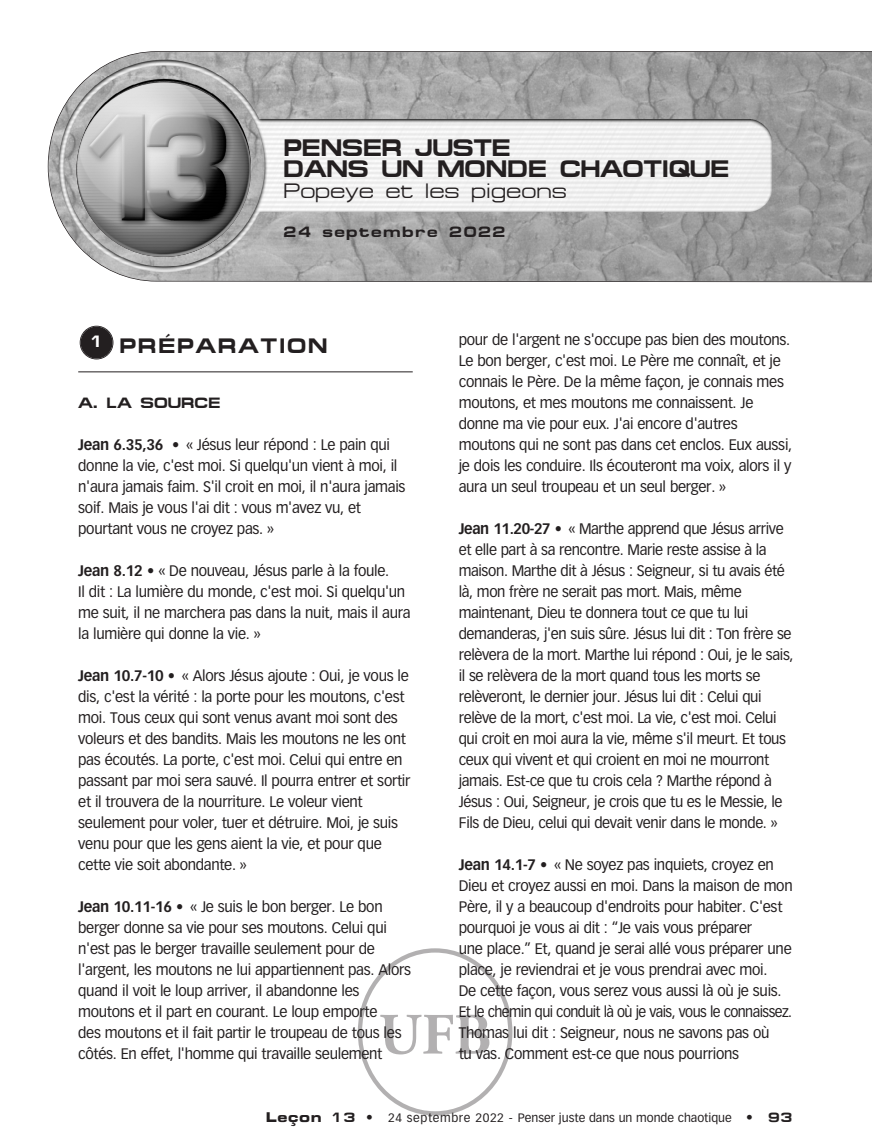
<style>
.page{position:relative;width:872px;height:1142px;background:#fff}
.page>*{position:absolute;margin:0;border:0;box-sizing:border-box;transform-origin:0 0}
.t1{font:700 58.5px "Adobe Garamond Pro";color:#231f20}
.t2{font:700 expanded 24px/21px "Micro FLF";letter-spacing:-.02em;color:#231f20}
.t3{font:expanded 21px "Micro FLF";color:#231f20}
.t4{font:700 expanded 21px "Micro FLF";letter-spacing:.075em;color:#231f20}
.t5{font:700 expanded 16.5px "Micro FLF";color:#fff}
.t6{font:15px/21px "Vectora LH";letter-spacing:-.02em;color:#231f20}
.t7{font:15px/21px "Vectora LH";letter-spacing:-.02em;color:#231f20;scale:.96 1}
.t8{font:700 expanded 15px "Micro FLF";letter-spacing:.1em;color:#231f20}
.t9{font:700 expanded 15px "Micro FLF";color:#231f20}
.t10{font:12px "Vectora LH";color:#231f20}
.s1{font-weight:700}
.s2{font-family:"Eurostile Bold Extended Two";font-size:13.5px}
.s3{font-family:"Micro FLF";font-weight:700;font-stretch:expanded;font-size:13.5px}
.s4{font-size:13.5px}
</style>
<div class="page">
<svg style="left:156px;top:52px;width:716px;height:229px"></svg>
<svg style="left:48px;top:51px;width:108px;height:231px"></svg>
<img style="left:76px;top:82px;width:175px;height:175px;border-radius:50%">
<hr style="left:78px;top:371px;width:335px;height:1px;background:#231f20">
<svg style="left:80px;top:326px;width:33px;height:33px"></svg>
<div style="left:358px;top:948px;width:154px;height:168px;border:4px solid #231f20;border-radius:50%"></div>
<h2 class="t2" style="left:283px;top:137px;width:448px">PENSER JUSTE<br>DANS UN MONDE CHAOTIQUE</h2>
<h3 class="t3" style="left:283px;top:180px;width:285px">Popeye et les pigeons</h3>
<p class="t8" style="left:283px;top:223px;width:224px">24 septembre 2022</p>
<p class="t6" style="left:459px;top:330px;width:335px">pour de l'argent ne s'occupe pas bien des moutons.<br>Le bon berger, c'est moi. Le Père me connaît, et je connais le Père. De la même façon, je connais mes moutons, et mes moutons me connaissent. Je donne ma vie pour eux. J'ai encore d'autres moutons qui ne sont pas dans cet enclos. Eux aussi, je dois les conduire. Ils écouteront ma voix, alors il y aura un seul troupeau et un seul berger. »</p>
<p class="t7" style="left:459px;top:519px;width:350px"><span class="s1">Jean 11.20-27 •</span> « Marthe apprend que Jésus arrive et elle part à sa rencontre. Marie reste assise à la maison. Marthe dit à Jésus : Seigneur, si tu avais été là, mon frère ne serait pas mort. Mais, même maintenant, Dieu te donnera tout ce que tu lui demanderas, j'en suis sûre. Jésus lui dit : Ton frère se relèvera de la mort. Marthe lui répond : Oui, je le sais, il se relèvera de la mort quand tous les morts se relèveront, le dernier jour. Jésus lui dit : Celui qui relève de la mort, c'est moi. La vie, c'est moi. Celui qui croit en moi aura la vie, même s'il meurt. Et tous ceux qui vivent et qui croient en moi ne mourront jamais. Est-ce que tu crois cela ? Marthe répond à Jésus : Oui, Seigneur, je crois que tu es le Messie, le Fils de Dieu, celui qui devait venir dans le monde. »</p>
<p class="t6" style="left:459px;top:855px;width:335px"><span class="s1">Jean 14.1-7 •</span> « Ne soyez pas inquiets, croyez en Dieu et croyez aussi en moi. Dans la maison de mon Père, il y a beaucoup d'endroits pour habiter. C'est pourquoi je vous ai dit : “Je vais vous préparer<br>une place.” Et, quand je serai allé vous préparer une place, je reviendrai et je vous prendrai avec moi.<br>De cette façon, vous serez vous aussi là où je suis.<br>Et le chemin qui conduit là où je vais, vous le connaissez.<br>Thomas lui dit : Seigneur, nous ne savons pas où<br>tu vas. Comment est-ce que nous pourrions</p>
<h3 class="t4" style="left:120px;top:334px;width:210px">PRÉPARATION</h3>
<p class="t5" style="left:90px;top:332px;width:15px">1</p>
<p class="t9" style="left:78px;top:394px;width:144px">A. LA SOURCE</p>
<p class="t6" style="left:78px;top:435px;width:329px"><span class="s1">Jean 6.35,36 •</span> « Jésus leur répond : Le pain qui donne la vie, c'est moi. Si quelqu'un vient à moi, il n'aura jamais faim. S'il croit en moi, il n'aura jamais soif. Mais je vous l'ai dit : vous m'avez vu, et pourtant vous ne croyez pas. »</p>
<p class="t6" style="left:78px;top:561px;width:334px"><span class="s1">Jean 8.12 •</span> « De nouveau, Jésus parle à la foule.<br>Il dit : La lumière du monde, c'est moi. Si quelqu'un me suit, il ne marchera pas dans la nuit, mais il aura la lumière qui donne la vie. »</p>
<p class="t6" style="left:78px;top:666px;width:334px"><span class="s1">Jean 10.7-10 •</span> « Alors Jésus ajoute : Oui, je vous le dis, c'est la vérité : la porte pour les moutons, c'est moi. Tous ceux qui sont venus avant moi sont des voleurs et des bandits. Mais les moutons ne les ont pas écoutés. La porte, c'est moi. Celui qui entre en passant par moi sera sauvé. Il pourra entrer et sortir et il trouvera de la nourriture. Le voleur vient seulement pour voler, tuer et détruire. Moi, je suis venu pour que les gens aient la vie, et pour que cette vie soit abondante. »</p>
<p class="t6" style="left:78px;top:897px;width:334px"><span class="s1">Jean 10.11-16 •</span> « Je suis le bon berger. Le bon berger donne sa vie pour ses moutons. Celui qui n'est pas le berger travaille seulement pour de l'argent, les moutons ne lui appartiennent pas. Alors quand il voit le loup arriver, il abandonne les moutons et il part en courant. Le loup emporte<br>des moutons et il fait partir le troupeau de tous les côtés. En effet, l'homme qui travaille seulement</p>
<h1 class="t1" style="left:379px;top:1001px;width:114px">UFB</h1>
<p class="t10" style="left:266px;top:1111px;width:528px"><span class="s2">Leçon</span> <span class="s3">13</span> <span class="s4">•</span> 24 septembre 2022 - Penser juste dans un monde chaotique <span class="s4">•</span> <span class="s3">93</span></p>
</div>
